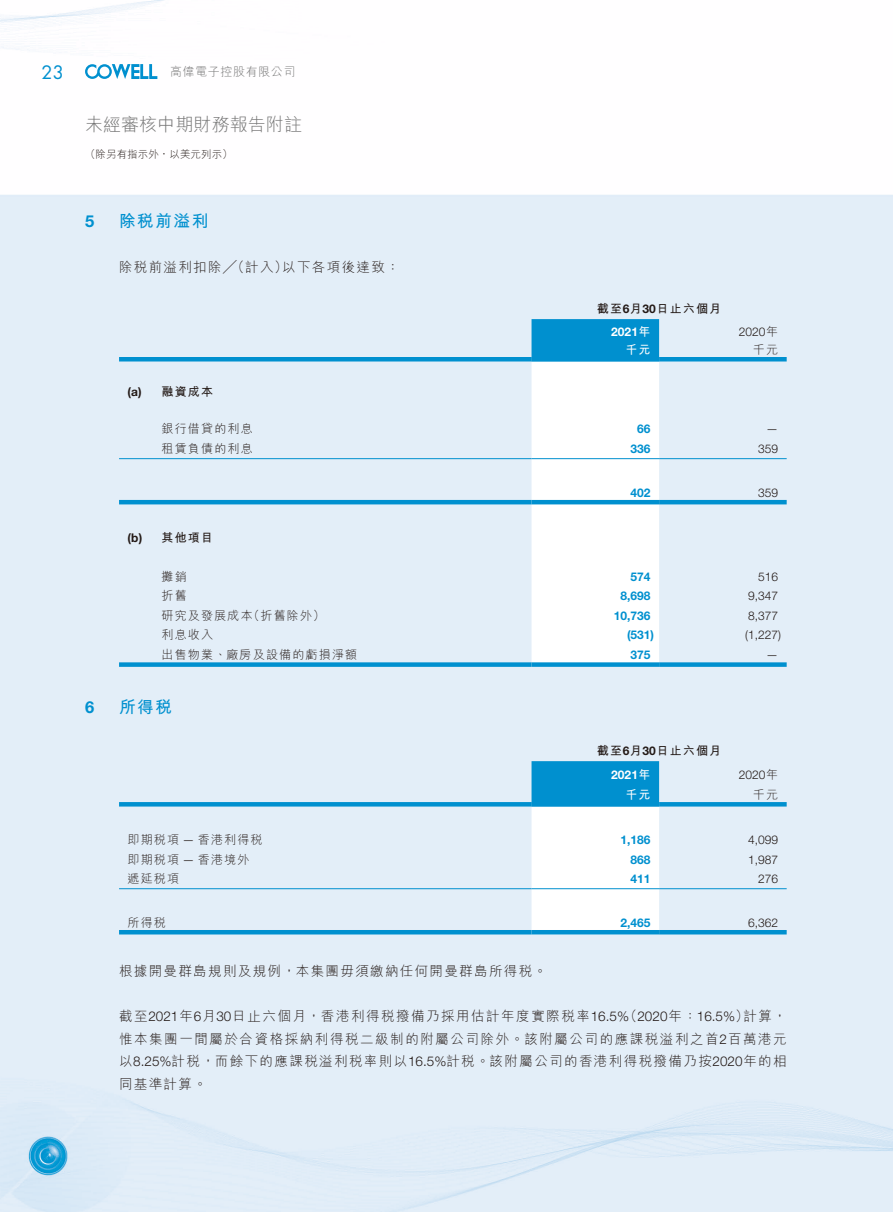
<style>
.page{position:relative;width:893px;height:1212px;background:#fff}
.page>*{position:absolute;margin:0;border:0;box-sizing:border-box;transform-origin:0 0}
.t1{font:300 18px "M Hei HK";letter-spacing:.005em;color:#727272}
.t2{font:18px "Futura Std";color:#0090cf}
.t3{font:700 16.5px "M Hei HK";letter-spacing:.1em;color:#0090cf}
.t4{font:700 16.5px "Helvetica Neue LT Std";color:#0090cf}
.t5{font:300 13.5px/22.5px "M Hei HK";letter-spacing:.105em;color:#231916}
.t6{font:300 13.5px "Helvetica Neue LT Std";color:#231916}
.t7{font:300 12px "M Hei HK";letter-spacing:.1em;color:#231916}
.t8{font:300 12px "Helvetica Neue LT Std";color:#231916}
.t9{font:700 12px "Helvetica Neue LT Std";color:#0090cf}
.t10{font:700 12px "M Hei HK";letter-spacing:.1em;color:#231916}
.t11{font:300 12px "M Hei HK";letter-spacing:.05em;color:#727272}
.t12{font:700 12px "Helvetica Neue LT Std";color:#fff}
.t13{font:700 12px "Helvetica Neue LT Std";color:#231916}
.t14{font:700 12px "M Hei HK";color:#fff}
.t15{font:300 10.5px "M Hei HK";letter-spacing:.005em;color:#231916}
.s1{font-family:"Helvetica Neue LT Std"}
.s2{font-family:"M Hei HK"}
</style>
<div class="page">
<img style="left:0;top:0;width:892px;height:1212px">
<svg style="left:85px;top:64px;width:72px;height:15px"></svg>
<svg style="left:531px;top:319px;width:128px;height:343px"></svg>
<hr style="left:119px;top:357px;width:412px;height:4px;background:#0090cf">
<hr style="left:531px;top:357px;width:128px;height:4px;background:#0090cf">
<hr style="left:659px;top:357px;width:128px;height:4px;background:#0090cf">
<hr style="left:119px;top:458px;width:412px;height:1px;background:#0090cf">
<hr style="left:531px;top:458px;width:128px;height:1px;background:#0090cf">
<hr style="left:659px;top:458px;width:128px;height:1px;background:#0090cf">
<hr style="left:119px;top:500px;width:412px;height:4px;background:#0090cf">
<hr style="left:531px;top:500px;width:128px;height:4px;background:#0090cf">
<hr style="left:659px;top:500px;width:128px;height:4px;background:#0090cf">
<div style="left:119px;top:662px;width:412px;height:5px;background:#0090cf"></div>
<div style="left:531px;top:662px;width:128px;height:5px;background:#0090cf"></div>
<div style="left:659px;top:662px;width:128px;height:5px;background:#0090cf"></div>
<svg style="left:531px;top:761px;width:128px;height:169px"></svg>
<svg style="left:119px;top:802px;width:412px;height:4px;background:#0391cf"></svg>
<hr style="left:531px;top:802px;width:128px;height:4px;background:#0090cf">
<svg style="left:659px;top:802px;width:128px;height:4px"></svg>
<hr style="left:119px;top:888px;width:412px;height:1px;background:#0090cf">
<hr style="left:531px;top:888px;width:128px;height:1px;background:#0090cf">
<hr style="left:659px;top:888px;width:128px;height:1px;background:#0090cf">
<hr style="left:119px;top:930px;width:412px;height:4px;background:#0090cf">
<hr style="left:531px;top:930px;width:128px;height:4px;background:#0090cf">
<hr style="left:659px;top:930px;width:128px;height:4px;background:#0090cf">
<h1 class="t2" style="left:42px;top:61px;width:24px">23</h1>
<p class="t11" style="left:170px;top:66px;width:127px">高偉電子控股有限公司</p>
<h1 class="t1" style="left:85px;top:115px;width:218px">未經審核中期財務報告附註</h1>
<p class="t15" style="left:85px;top:149px;width:149px">（除另有指示外，以美元列示(</p>
<p class="t4" style="left:85px;top:211px;width:11px">5</p>
<p class="t4" style="left:85px;top:697px;width:11px">6</p>
<p class="t3" style="left:119px;top:209px;width:91px">除稅前溢利</p>
<p class="t5" style="left:119px;top:256px;width:170px">除稅前溢利扣除╱（計入）</p>
<p class="t5" style="left:282px;top:256px;width:119px">以下各項後達致：</p>
<p class="t13" style="left:128px;top:384px;width:16px">a( )</p>
<p class="t10" style="left:162px;top:383px;width:53px">融資成本</p>
<p class="t7" style="left:162px;top:423px;width:93px">銀行借貸的利息</p>
<p class="t7" style="left:162px;top:442px;width:93px">租賃負債的利息</p>
<p class="t13" style="left:128px;top:530px;width:16px">b( )</p>
<p class="t10" style="left:162px;top:529px;width:53px">其他項目</p>
<p class="t7" style="left:162px;top:570px;width:27px">攤銷</p>
<p class="t7" style="left:162px;top:590px;width:27px">折舊</p>
<p class="t7" style="left:248px;top:609px;width:78px">（折舊除外(</p>
<p class="t7" style="left:162px;top:609px;width:93px">研究及發展成本</p>
<p class="t7" style="left:162px;top:629px;width:53px">利息收入</p>
<p class="t7" style="left:162px;top:648px;width:197px">出售物業、廠房及設備的虧損淨額</p>
<p class="t3" style="left:119px;top:695px;width:54px">所得稅</p>
<p class="t7" style="left:128px;top:833px;width:137px">即期稅項 <span class="s1">—</span> 香港利得稅</p>
<p class="t7" style="left:128px;top:853px;width:123px">即期稅項 <span class="s1">—</span> 香港境外</p>
<p class="t7" style="left:128px;top:872px;width:53px">遞延稅項</p>
<p class="t7" style="left:128px;top:916px;width:40px">所得稅</p>
<p class="t5" style="left:119px;top:960px;width:429px">根據開曼群島規則及規例，本集團毋須繳納任何開曼群島所得稅。</p>
<p class="t10" style="left:597px;top:300px;width:126px">截至<span class="s1">6</span>月<span class="s1">30</span>日止六個月</p>
<p class="t12" style="left:611px;top:324px;width:41px">2021<span class="s2">年</span></p>
<p class="t14" style="left:625px;top:340px;width:27px">千元</p>
<p class="t8" style="left:739px;top:324px;width:41px">2020<span class="s2">年</span></p>
<p class="t7" style="left:753px;top:343px;width:27px">千元</p>
<p class="t9" style="left:637px;top:422px;width:15px">66</p>
<p class="t8" style="left:766px;top:422px;width:13px">—</p>
<p class="t9" style="left:631px;top:441px;width:22px">336</p>
<p class="t8" style="left:758px;top:441px;width:22px">359</p>
<p class="t9" style="left:631px;top:485px;width:22px">402</p>
<p class="t8" style="left:758px;top:485px;width:22px">359</p>
<p class="t9" style="left:631px;top:569px;width:22px">574</p>
<p class="t8" style="left:758px;top:569px;width:22px">516</p>
<p class="t9" style="left:621px;top:589px;width:32px">8,698</p>
<p class="t8" style="left:748px;top:589px;width:32px">9,347</p>
<p class="t9" style="left:614px;top:608px;width:38px">10,736</p>
<p class="t8" style="left:748px;top:608px;width:32px">8,377</p>
<p class="t9" style="left:627px;top:628px;width:29px">)531(</p>
<p class="t8" style="left:745px;top:628px;width:37px">)1,227(</p>
<p class="t9" style="left:631px;top:647px;width:22px">375</p>
<p class="t8" style="left:766px;top:647px;width:13px">—</p>
<p class="t10" style="left:597px;top:742px;width:126px">截至<span class="s1">6</span>月<span class="s1">30</span>日止六個月</p>
<p class="t12" style="left:611px;top:767px;width:41px">2021<span class="s2">年</span></p>
<p class="t8" style="left:739px;top:767px;width:41px">2020<span class="s2">年</span></p>
<p class="t14" style="left:625px;top:785px;width:27px">千元</p>
<p class="t7" style="left:753px;top:788px;width:27px">千元</p>
<p class="t9" style="left:621px;top:832px;width:32px">1,186</p>
<p class="t8" style="left:748px;top:832px;width:32px">4,099</p>
<p class="t9" style="left:631px;top:852px;width:22px">868</p>
<p class="t8" style="left:748px;top:852px;width:32px">1,987</p>
<p class="t9" style="left:631px;top:871px;width:22px">411</p>
<p class="t8" style="left:758px;top:871px;width:22px">276</p>
<p class="t9" style="left:621px;top:915px;width:32px">2,465</p>
<p class="t8" style="left:748px;top:915px;width:32px">6,362</p>
<p class="t6" style="left:624px;top:1008px;width:126px"><span class="s2">（</span>2020<span class="s2">年：</span>16.5%<span class="s2">）</span></p>
<p class="t5" style="left:119px;top:1005px;width:669px">截至<span class="s1">2021</span>年<span class="s1">6</span>月<span class="s1">30</span>日止六個月，香港利得稅撥備乃採用估計年度實際稅率<span class="s1">16.5%<br></span>惟本集團一間屬於合資格採納利得稅二級制的附屬公司除外。該附屬公司的應課稅溢利之首<span class="s1">2</span>百萬港元以<span class="s1">8.25%</span>計稅，而餘下的應課稅溢利稅率則以<span class="s1">16.5%</span>計稅。該附屬公司的香港利得稅撥備乃按<span class="s1">2020</span>年的相同基準計算。</p>
<p class="t5" style="left:743px;top:1005px;width:45px">計算，</p>
</div>
